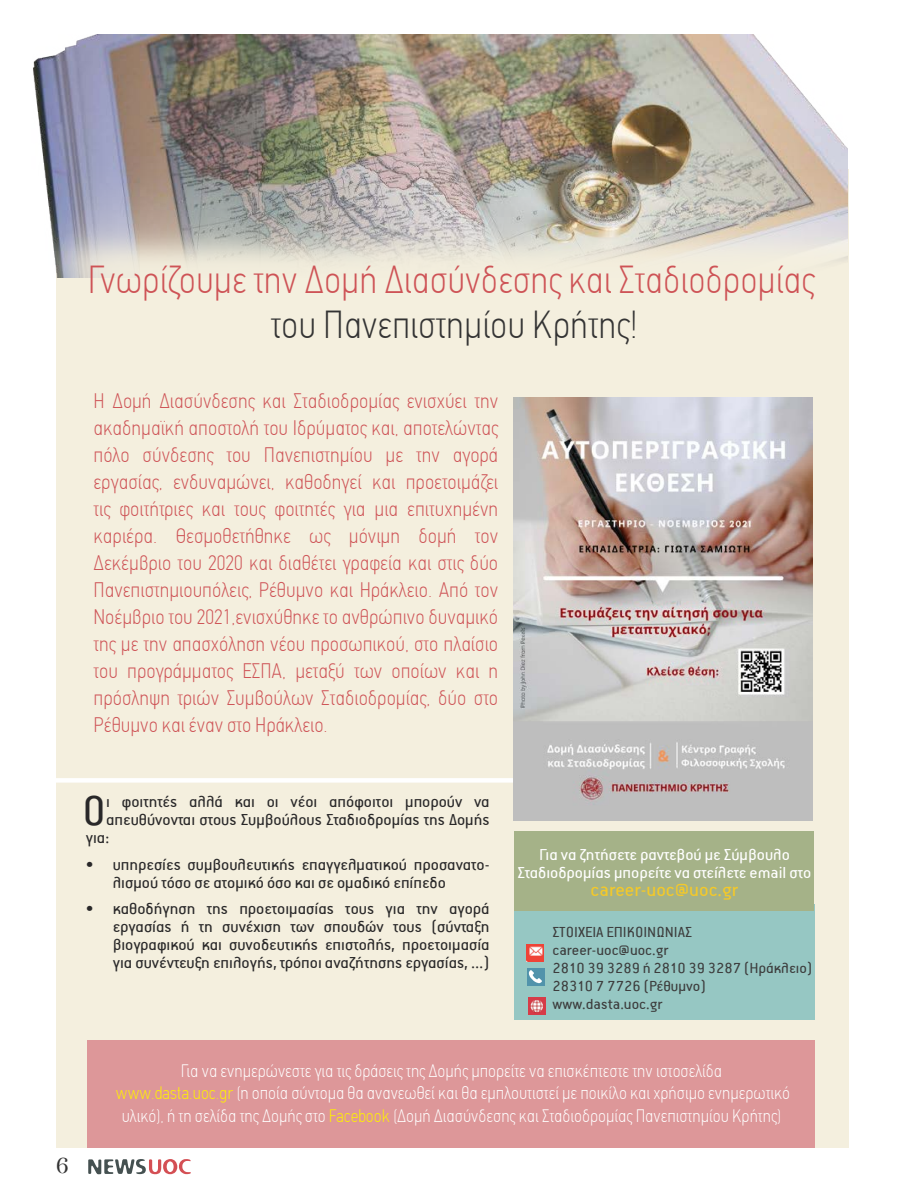
<style>
.page{position:relative;width:900px;height:1200px;background:#fff}
.page>*{position:absolute;margin:0;border:0;box-sizing:border-box;transform-origin:0 0}
.t1{font:47.1px "PF Premier Text";color:#292829}
.t2{font:100 condensed 39px "PF Din Text";color:#ce5356}
.t3{font:100 condensed 39px "PF Din Text";color:#333}
.t4{font:100 condensed 21px/27px "PF Din Text";color:#ce5356;text-align:justify}
.t5{font:21px "PF Premier Text";color:#f4c929}
.t6{font:21px "Apollonia";color:#333}
.t7{font:18px/18px "PF Premier Text";color:#292829}
.t8{font:100 condensed 18px/22.5px "PF Din Text";color:#fff;text-align:center}
.t9{font:18px/18px "PF Premier Text";color:#fff;text-align:center}
.t10{font:16.5px/18px "PF Premier Text";color:#3d3d3d}
.s1{color:#fff200}
</style>
<div class="page">
<svg style="left:88px;top:1159px;width:103px;height:15px"></svg>
<div style="left:57px;top:170px;width:792px;height:978px;background:#f4efde"></div>
<div style="left:51px;top:778px;width:485px;height:5px;background:#fff"></div>
<img style="left:514px;top:397px;width:299px;height:423px">
<img style="left:33px;top:35px;width:815px;height:243px">
<div style="left:514px;top:904px;width:301px;height:116px;background:#96c7c3"></div>
<div style="left:515px;top:831px;width:299px;height:80px;background:#a5b288"></div>
<img style="left:527px;top:944px;width:17px;height:17px">
<img style="left:528px;top:998px;width:17px;height:17px">
<div style="left:527px;top:968px;width:17px;height:17px;background:#5193ab"></div>
<svg style="left:529px;top:970px;width:13px;height:13px"></svg>
<div style="left:88px;top:1041px;width:727px;height:107px;background:#dd9799"></div>
<h2 class="t2" style="left:88px;top:257px;width:728px">Γνωρίζουμε την Δομή Διασύνδεσης και Σταδιοδρομίας</h2>
<h2 class="t3" style="left:271px;top:302px;width:369px">του Πανεπιστημίου Κρήτης!</h2>
<p class="t4" style="left:94px;top:387px;width:406px">Η Δομή Διασύνδεσης και Σταδιοδρομίας ενισχύει την ακαδημαϊκή αποστολή του Ιδρύματος και, αποτελώντας πόλο σύνδεσης του Πανεπιστημίου με την αγορά εργασίας, ενδυναμώνει, καθοδηγεί και προετοιμάζει τις φοιτήτριες και τους φοιτητές για μια επιτυχημένη καριέρα. Θεσμοθετήθηκε ως μόνιμη δομή τον Δεκέμβριο του 2020 και διαθέτει γραφεία και στις δύο Πανεπιστημιουπόλεις, Ρέθυμνο και Ηράκλειο. Από τον Νοέμβριο του 2021,ενισχύθηκε το ανθρώπινο δυναμικό της με την απασχόληση νέου προσωπικού, στο πλαίσιο του προγράμματος ΕΣΠΑ, μεταξύ των οποίων και η πρόσληψη τριών Συμβούλων Σταδιοδρομίας, δύο στο Ρέθυμνο και έναν στο Ηράκλειο.</p>
<h1 class="t1" style="left:82px;top:788px;width:26px">Ο</h1>
<p class="t7" style="left:106px;top:793px;width:385px">ι φοιτητές αλλά και οι νέοι απόφοιτοι μπορούν να</p>
<p class="t7" style="left:106px;top:811px;width:385px">απευθύνονται στους Συμβούλους Σταδιοδρομίας της Δομής</p>
<p class="t7" style="left:86px;top:829px;width:25px">για:</p>
<p class="t7" style="left:113px;top:856px;width:378px;text-indent:-27px">• υπηρεσίες συμβουλευτικής επαγγελματικού προσανατο&shy;λισμού τόσο σε ατομικό όσο και σε ομαδικό επίπεδο</p>
<p class="t7" style="left:113px;top:900px;width:378px;text-align:justify;text-indent:-27px">• καθοδήγηση της προετοιμασίας τους για την αγορά εργασίας ή τη συνέχιση των σπουδών τους (σύνταξη βιογραφικού και συνοδευτικής επιστολής, προετοιμασία για συνέντευξη επιλογής, τρόποι αναζήτησης εργασίας, …)</p>
<p class="t9" style="left:517px;top:845px;width:295px">Για να ζητήσετε ραντεβού με Σύμβουλο<br>Σταδιοδρομίας μπορείτε να στείλετε email στο</p>
<p class="t5" style="left:591px;top:879px;width:149px">career-uoc@uoc.gr</p>
<p class="t10" style="left:552px;top:923px;width:262px">ΣΤΟΙΧΕΙΑ ΕΠΙΚΟΙΝΩΝΙΑΣ<br>career-uoc@uoc.gr<br>2810 39 3289 ή 2810 39 3287 (Ηράκλειο)<br>28310 7 7726 (Ρέθυμνο) www.dasta.uoc.gr</p>
<p class="t6" style="left:56px;top:1154px;width:15px">6</p>
<p class="t8" style="left:116px;top:1059px;width:676px">Για να ενημερώνεστε για τις δράσεις της Δομής μπορείτε να επισκέπτεστε την ιστοσελίδα<br><span class="s1">www.dasta.uoc.gr</span> (η οποία σύντομα θα ανανεωθεί και θα εμπλουτιστεί με ποικίλο και χρήσιμο ενημερωτικό υλικό), ή τη σελίδα της Δομής στο <span class="s1">Facebook</span> (Δομή Διασύνδεσης και Σταδιοδρομίας Πανεπιστημίου Κρήτης)</p>
</div>
